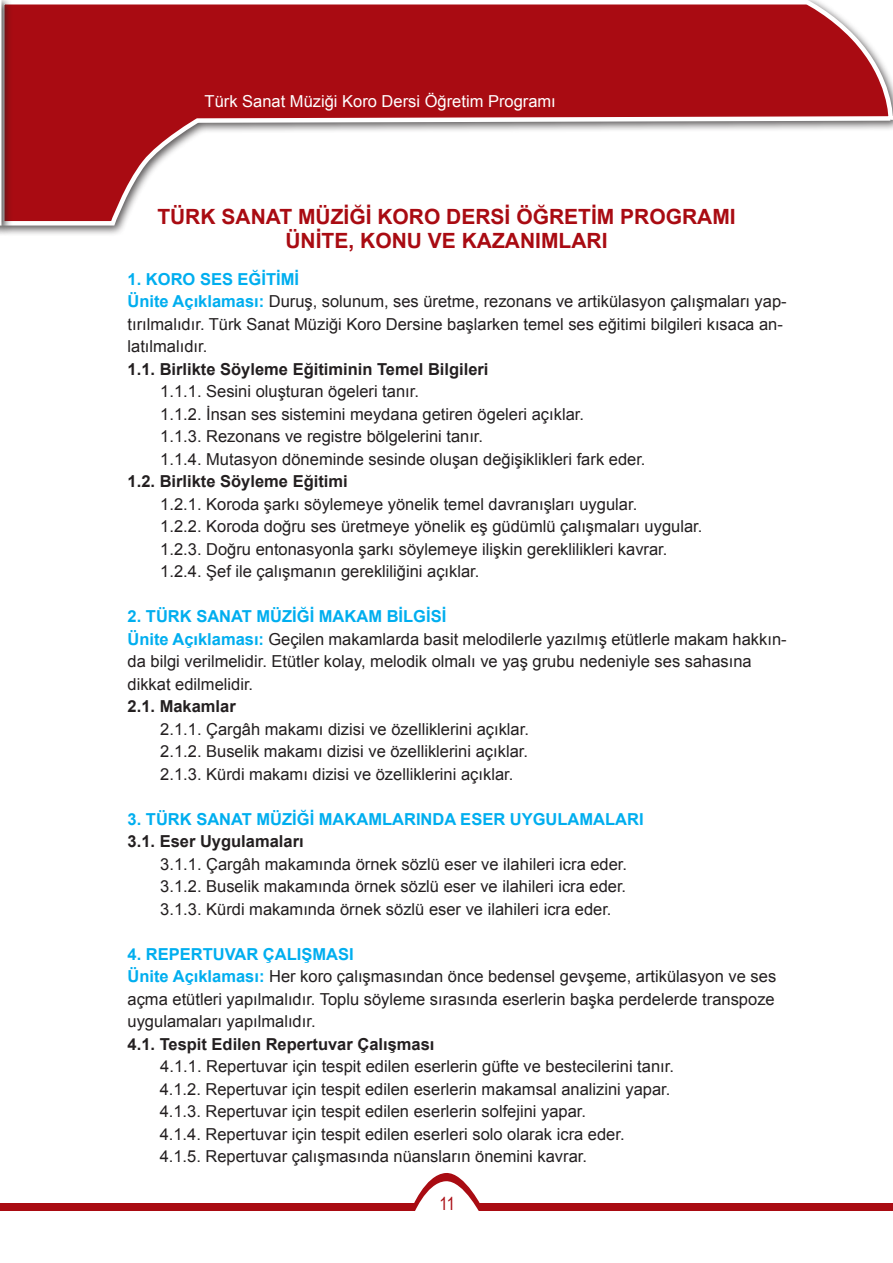
<style>
.page{position:relative;width:893px;height:1263px;background:#fff}
.page>*{position:absolute;margin:0;border:0;box-sizing:border-box;transform-origin:0 0}
.BAŞLIK{font:700 21px "Arial";color:#a90b12}
.t1{font:18px "Arial Narrow";color:#a90b12}
.ana_metin{font:16.5px "Arial";color:#231f20}
.Paragraf_Stili_1{font:700 16.5px "Arial";color:#00aeef}
.Paragraf_Stili_2{font:700 16.5px "Arial";color:#231f20}
.ana_metin-2{font:700 16.5px "Arial";color:#231f20}
.t2{font:16.5px "Arial";color:#fff}
.ana_metin-3{font:700 16.5px "Arial";color:#00aeef}
.s1{font-weight:700;color:#00aeef}
</style>
<div class="page">
<div style="left:0;top:0;width:893px;height:237px;background:#231f20;opacity:.75"></div>
<svg style="left:12px;top:0;width:881px;height:228px"></svg>
<div style="left:480px;top:1203px;width:413px;height:8px;background:#a90b12"></div>
<div style="left:1px;top:1203px;width:414px;height:8px;background:#a90b12"></div>
<svg style="left:414px;top:1173px;width:66px;height:38px"></svg>
<div style="left:0;top:0;width:12px;height:237px;background:#231f20;opacity:.75"></div>
<svg style="left:0;top:0;width:4px;height:228px"></svg>
<p class="t2" style="left:205px;top:91px;width:353px">Türk Sanat Müziği Koro Dersi Öğretim Programı</p>
<p class="BAŞLIK" style="left:157px;top:203px;width:580px">TÜRK SANAT MÜZİĞİ KORO DERSİ ÖĞRETİM PROGRAMI</p>
<p class="BAŞLIK" style="left:285px;top:227px;width:323px">ÜNİTE, KONU VE KAZANIMLARI</p>
<p class="ana_metin-3" style="left:128px;top:268px;width:173px">1. KORO SES EĞİTİMİ</p>
<p class="ana_metin" style="left:128px;top:290px;width:661px"><span class="s1">Ünite Açıklaması:</span> Duruş, solunum, ses üretme, rezonans ve artikülasyon çalışmaları yap-</p>
<p class="ana_metin" style="left:128px;top:313px;width:657px">tırılmalıdır. Türk Sanat Müziği Koro Dersine başlarken temel ses eğitimi bilgileri kısaca an-</p>
<p class="ana_metin" style="left:128px;top:335px;width:81px">latılmalıdır.</p>
<p class="ana_metin-2" style="left:128px;top:358px;width:362px">1.1. Birlikte Söyleme Eğitiminin Temel Bilgileri</p>
<p class="ana_metin" style="left:160px;top:380px;width:260px">1.1.1. Sesini oluşturan ögeleri tanır.</p>
<p class="ana_metin" style="left:160px;top:403px;width:425px">1.1.2. İnsan ses sistemini meydana getiren ögeleri açıklar.</p>
<p class="ana_metin" style="left:160px;top:425px;width:324px">1.1.3. Rezonans ve registre bölgelerini tanır.</p>
<p class="ana_metin" style="left:160px;top:448px;width:487px">1.1.4. Mutasyon döneminde sesinde oluşan değişiklikleri fark eder.</p>
<p class="Paragraf_Stili_2" style="left:128px;top:470px;width:222px">1.2. Birlikte Söyleme Eğitimi</p>
<p class="ana_metin" style="left:160px;top:493px;width:478px">1.2.1. Koroda şarkı söylemeye yönelik temel davranışları uygular.</p>
<p class="ana_metin" style="left:160px;top:515px;width:544px">1.2.2. Koroda doğru ses üretmeye yönelik eş güdümlü çalışmaları uygular.</p>
<p class="ana_metin" style="left:160px;top:538px;width:509px">1.2.3. Doğru entonasyonla şarkı söylemeye ilişkin gereklilikleri kavrar.</p>
<p class="ana_metin" style="left:160px;top:560px;width:321px">1.2.4. Şef ile çalışmanın gerekliliğini açıklar.</p>
<p class="Paragraf_Stili_1" style="left:128px;top:605px;width:320px">2. TÜRK SANAT MÜZİĞİ MAKAM BİLGİSİ</p>
<p class="ana_metin" style="left:128px;top:628px;width:661px"><span class="s1">Ünite Açıklaması:</span> Geçilen makamlarda basit melodilerle yazılmış etütlerle makam hakkın-</p>
<p class="ana_metin" style="left:128px;top:650px;width:626px">da bilgi verilmelidir. Etütler kolay, melodik olmalı ve yaş grubu nedeniyle ses sahasına</p>
<p class="ana_metin" style="left:128px;top:673px;width:127px">dikkat edilmelidir.</p>
<p class="Paragraf_Stili_2" style="left:128px;top:695px;width:110px">2.1. Makamlar</p>
<p class="ana_metin" style="left:160px;top:718px;width:370px">2.1.1. Çargâh makamı dizisi ve özelliklerini açıklar.</p>
<p class="ana_metin" style="left:160px;top:740px;width:369px">2.1.2. Buselik makamı dizisi ve özelliklerini açıklar.</p>
<p class="ana_metin" style="left:160px;top:763px;width:355px">2.1.3. Kürdi makamı dizisi ve özelliklerini açıklar.</p>
<p class="Paragraf_Stili_1" style="left:128px;top:808px;width:518px">3. TÜRK SANAT MÜZİĞİ MAKAMLARINDA ESER UYGULAMALARI</p>
<p class="Paragraf_Stili_2" style="left:128px;top:830px;width:178px">3.1. Eser Uygulamaları</p>
<p class="ana_metin" style="left:160px;top:853px;width:468px">3.1.1. Çargâh makamında örnek sözlü eser ve ilahileri icra eder.</p>
<p class="ana_metin" style="left:160px;top:875px;width:467px">3.1.2. Buselik makamında örnek sözlü eser ve ilahileri icra eder.</p>
<p class="ana_metin" style="left:160px;top:898px;width:453px">3.1.3. Kürdi makamında örnek sözlü eser ve ilahileri icra eder.</p>
<p class="Paragraf_Stili_1" style="left:128px;top:943px;width:228px">4. REPERTUVAR ÇALIŞMASI</p>
<p class="ana_metin" style="left:128px;top:965px;width:650px"><span class="s1">Ünite Açıklaması:</span> Her koro çalışmasından önce bedensel gevşeme, artikülasyon ve ses</p>
<p class="ana_metin" style="left:128px;top:988px;width:649px">açma etütleri yapılmalıdır. Toplu söyleme sırasında eserlerin başka perdelerde transpoze</p>
<p class="ana_metin" style="left:128px;top:1010px;width:190px">uygulamaları yapılmalıdır.</p>
<p class="Paragraf_Stili_2" style="left:128px;top:1033px;width:308px">4.1. Tespit Edilen Repertuvar Çalışması</p>
<p class="ana_metin" style="left:160px;top:1055px;width:515px">4.1.1. Repertuvar için tespit edilen eserlerin güfte ve bestecilerini tanır.</p>
<p class="ana_metin" style="left:160px;top:1078px;width:512px">4.1.2. Repertuvar için tespit edilen eserlerin makamsal analizini yapar.</p>
<p class="ana_metin" style="left:160px;top:1100px;width:428px">4.1.3. Repertuvar için tespit edilen eserlerin solfejini yapar.</p>
<p class="ana_metin" style="left:160px;top:1123px;width:466px">4.1.4. Repertuvar için tespit edilen eserleri solo olarak icra eder.</p>
<p class="ana_metin" style="left:160px;top:1145px;width:429px">4.1.5. Repertuvar çalışmasında nüansların önemini kavrar.</p>
<p class="t1" style="left:440px;top:1190px;width:17px">11</p>
</div>
